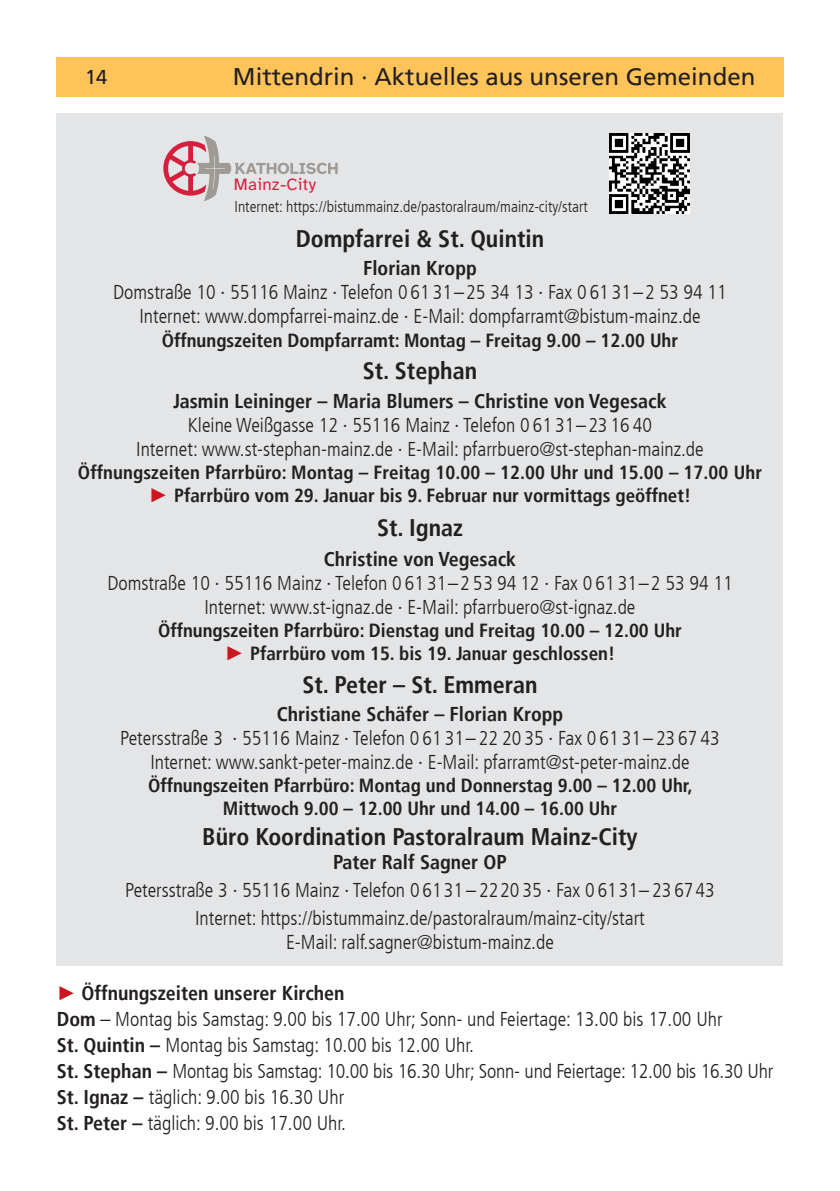
<style>
.page{position:relative;width:840px;height:1191px;background:#fff}
.page>*{position:absolute;margin:0;border:0;box-sizing:border-box;transform-origin:0 0}
.t1{font:700 condensed 24px "Frutiger LT";color:#231f20}
.t2{font:24px "Frutiger LT";color:#231f20}
.t3{font:300 condensed 20px/24px "Frutiger LT";color:#231f20;text-align:center}
.t4{font:700 condensed 20px/24px "Frutiger LT";color:#231f20;text-align:center}
.t5{font:20px "Frutiger LT";color:#231f20}
.t6{font:700 condensed 19px/23px "Frutiger LT";color:#231f20;text-align:center}
.t7{font:17px "Atkinson Hyperlegible";letter-spacing:.015em;color:#d61f3d}
.t8{font:300 condensed 15.8px "Frutiger LT";color:#231f20}
.s1{font-weight:700}
.s2{font-weight:300}
.s3{font-family:"Arial";font-weight:400;font-stretch:normal;font-size:20px;color:#cd151d}
.s4{font-family:"Arial";font-weight:400;font-stretch:normal;color:#cd151d}
</style>
<div class="page">
<div style="left:57px;top:57px;width:726px;height:39px;background:#fec459"></div>
<div style="left:57px;top:113px;width:725px;height:852px;background:#e4e5e7"></div>
<svg style="left:163px;top:136px;width:174px;height:65px"></svg>
<img style="left:609px;top:134px;width:80px;height:80px">
<p class="t5" style="left:85px;top:66px;width:24px">14</p>
<p class="t2" style="left:232px;top:62px;width:523px">Mittendrin · Aktuelles aus unseren Gemeinden</p>
<p class="t7" style="left:234px;top:175px;width:84px">Mainz-City</p>
<p class="t8" style="left:234px;top:197px;width:355px">Internet: https://bistummainz.de/pastoralraum/mainz-city/start</p>
<p class="t1" style="left:295px;top:224px;width:250px">Dompfarrei &amp; St. Quintin</p>
<p class="t3" style="left:113px;top:256px;width:615px"><span class="s1">Florian Kropp<br></span>Domstraße 10 · 55116 Mainz · Telefon 0 61 31–25 34 13 · Fax 0 61 31–2 53 94 11</p>
<p class="t3" style="left:139px;top:304px;width:562px">Internet: www.dompfarrei-mainz.de · E-Mail: dompfarramt@bistum-mainz.de</p>
<p class="t6" style="left:162px;top:329px;width:517px">Öffnungszeiten Dompfarramt: Montag – Freitag 9.00 – 12.00 Uhr</p>
<p class="t1" style="left:362px;top:357px;width:116px">St. Stephan</p>
<p class="t4" style="left:173px;top:389px;width:494px">Jasmin Leininger – Maria Blumers – Christine von Vegesack<br><span class="s2">Kleine Weißgasse 12 · 55116 Mainz · Telefon 0 61 31–23 16 40</span></p>
<p class="t3" style="left:136px;top:437px;width:568px">Internet: www.st-stephan-mainz.de · E-Mail: pfarrbuero@st-stephan-mainz.de</p>
<p class="t6" style="left:78px;top:461px;width:685px">Öffnungszeiten Pfarrbüro: Montag – Freitag 10.00 – 12.00 Uhr und 15.00 – 17.00 Uhr <span class="s3">►</span> Pfarrbüro vom 29. Januar bis 9. Februar nur vormittags geöffnet!</p>
<p class="t1" style="left:377px;top:513px;width:87px">St. Ignaz</p>
<p class="t3" style="left:107px;top:547px;width:626px"><span class="s1">Christine von Vegesack<br></span>Domstraße 10 · 55116 Mainz · Telefon 0 61 31–2 53 94 12 · Fax 0 61 31–2 53 94 11</p>
<p class="t3" style="left:204px;top:595px;width:432px">Internet: www.st-ignaz.de · E-Mail: pfarrbuero@st-ignaz.de</p>
<p class="t6" style="left:158px;top:619px;width:525px">Öffnungszeiten Pfarrbüro: Dienstag und Freitag 10.00 – 12.00 Uhr <span class="s3">►</span> Pfarrbüro vom 15. bis 19. Januar geschlossen!</p>
<p class="t1" style="left:302px;top:670px;width:237px">St. Peter – St. Emmeran</p>
<p class="t3" style="left:120px;top:702px;width:600px"><span class="s1">Christiane Schäfer – Florian Kropp<br></span>Petersstraße 3 · 55116 Mainz · Telefon 0 61 31– 22 20 35 · Fax 0 61 31– 23 67 43</p>
<p class="t3" style="left:150px;top:750px;width:540px">Internet: www.sankt-peter-mainz.de · E-Mail: pfarramt@st-peter-mainz.de</p>
<p class="t6" style="left:148px;top:773px;width:545px">Öffnungszeiten Pfarrbüro: Montag und Donnerstag 9.00 – 12.00 Uhr,<br>Mittwoch 9.00 – 12.00 Uhr und 14.00 – 16.00 Uhr</p>
<p class="t1" style="left:202px;top:822px;width:436px">Büro Koordination Pastoralraum Mainz-City</p>
<p class="t4" style="left:333px;top:850px;width:175px">Pater Ralf Sagner OP</p>
<p class="t3" style="left:125px;top:878px;width:590px">Petersstraße 3 · 55116 Mainz · Telefon 0 6131– 2220 35 · Fax 0 6131– 23 6743</p>
<p class="t3" style="left:195px;top:906px;width:451px">Internet: https://bistummainz.de/pastoralraum/mainz-city/start<br>E-Mail: ralf.sagner@bistum-mainz.de</p>
<p class="t3" style="left:57px;top:980px;width:667px;line-height:26px;text-align:left"><span class="s4">►</span> <span class="s1">Öffnungszeiten unserer Kirchen<br>Dom</span> – Montag bis Samstag: 9.00 bis 17.00 Uhr; Sonn- und Feiertage: 13.00 bis 17.00 Uhr<br><span class="s1">St. Quintin –</span> Montag bis Samstag: 10.00 bis 12.00 Uhr.</p>
<p class="t3" style="left:57px;top:1058px;width:717px;line-height:26px;text-align:left"><span class="s1">St. Stephan –</span> Montag bis Samstag: 10.00 bis 16.30 Uhr; Sonn- und Feiertage: 12.00 bis 16.30 Uhr<br><span class="s1">St. Ignaz –</span> täglich: 9.00 bis 16.30 Uhr<br><span class="s1">St. Peter –</span> täglich: 9.00 bis 17.00 Uhr.</p>
</div>
